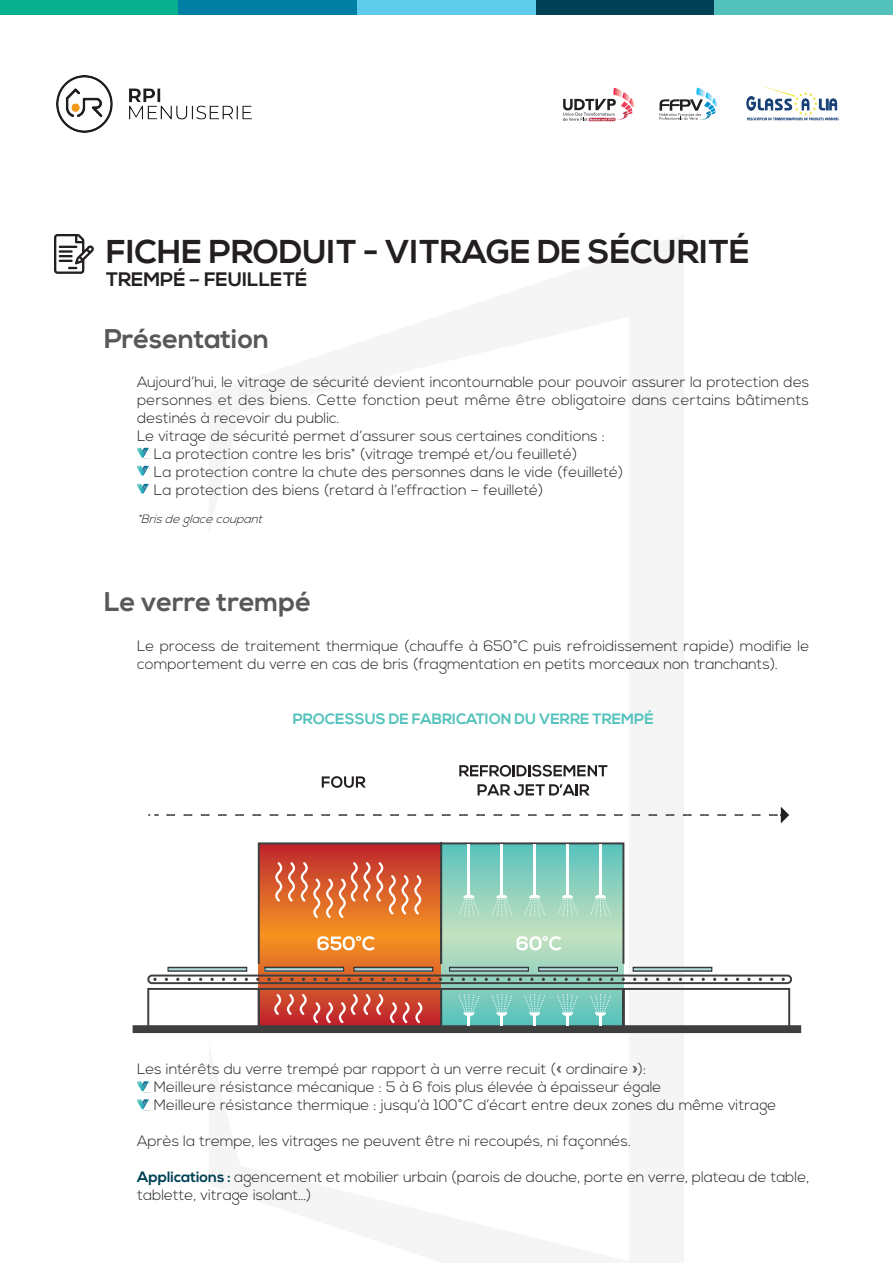
<style>
.page{position:relative;width:893px;height:1263px;background:#fff}
.page>*{position:absolute;margin:0;border:0;box-sizing:border-box;transform-origin:0 0}
.t1{font:700 33px "Nexa";color:#231f20}
.t2{font:700 27px "Nexa";color:#57585a}
.t3{font:700 19.5px "Nexa";color:#231f20}
.t4{font:300 15px/18px "Nexa";color:#231f20}
.t5{font:700 15px "Nexa";color:#54c2bc}
.t6{font:italic 300 12px "Nexa";color:#231f20}
.s1{font-weight:700;color:#014155}
</style>
<div class="page">
<div style="left:0;top:0;width:179px;height:15px;background:#07b18f"></div>
<div style="left:357px;top:0;width:179px;height:15px;background:#5dcbe9"></div>
<div style="left:179px;top:0;width:178px;height:15px;background:#007fa5"></div>
<div style="left:536px;top:0;width:178px;height:15px;background:#014155"></div>
<div style="left:714px;top:0;width:179px;height:15px;background:#54c2bc"></div>
<svg style="left:563px;top:88px;width:72px;height:33px"></svg>
<svg style="left:659px;top:88px;width:59px;height:32px"></svg>
<img style="left:746px;top:85px;width:93px;height:36px">
<svg style="left:137px;top:448px;width:13px;height:10px"></svg>
<svg style="left:137px;top:466px;width:13px;height:10px"></svg>
<svg style="left:137px;top:484px;width:13px;height:10px"></svg>
<svg style="left:137px;top:1081px;width:13px;height:11px"></svg>
<svg style="left:137px;top:1099px;width:13px;height:11px"></svg>
<svg style="left:54px;top:234px;width:40px;height:40px"></svg>
<div style="left:133px;top:1025px;width:668px;height:8px;background:#3e3e3f"></div>
<svg style="left:146px;top:842px;width:647px;height:184px"></svg>
<svg style="left:153px;top:978px;width:4px;height:3px"></svg>
<svg style="left:210px;top:978px;width:4px;height:3px"></svg>
<svg style="left:233px;top:978px;width:4px;height:3px"></svg>
<svg style="left:290px;top:978px;width:4px;height:3px"></svg>
<svg style="left:370px;top:978px;width:4px;height:3px"></svg>
<svg style="left:427px;top:978px;width:4px;height:3px"></svg>
<svg style="left:450px;top:978px;width:4px;height:3px"></svg>
<svg style="left:507px;top:978px;width:4px;height:3px"></svg>
<svg style="left:587px;top:978px;width:4px;height:3px"></svg>
<svg style="left:644px;top:978px;width:4px;height:3px"></svg>
<svg style="left:667px;top:978px;width:4px;height:3px"></svg>
<svg style="left:724px;top:978px;width:4px;height:3px"></svg>
<svg style="left:747px;top:978px;width:4px;height:3px"></svg>
<svg style="left:288px;top:862px;width:7px;height:40px"></svg>
<svg style="left:275px;top:862px;width:7px;height:40px"></svg>
<svg style="left:326px;top:878px;width:7px;height:40px"></svg>
<svg style="left:301px;top:862px;width:19px;height:56px"></svg>
<svg style="left:339px;top:862px;width:44px;height:56px;background:#df7a4c"></svg>
<svg style="left:389px;top:875px;width:32px;height:40px"></svg>
<svg style="left:287px;top:994px;width:7px;height:21px"></svg>
<svg style="left:274px;top:994px;width:7px;height:21px"></svg>
<svg style="left:300px;top:994px;width:7px;height:21px"></svg>
<svg style="left:326px;top:1002px;width:7px;height:21px"></svg>
<svg style="left:313px;top:1002px;width:7px;height:21px"></svg>
<svg style="left:339px;top:994px;width:31px;height:29px"></svg>
<svg style="left:376px;top:994px;width:7px;height:21px"></svg>
<svg style="left:390px;top:1002px;width:7px;height:21px"></svg>
<svg style="left:403px;top:1002px;width:19px;height:21px"></svg>
<div style="left:168px;top:967px;width:79px;height:4px;border:1px solid #231f20"></div>
<div style="left:265px;top:967px;width:79px;height:4px;border:1px solid #231f20"></div>
<div style="left:354px;top:967px;width:79px;height:4px;border:1px solid #231f20"></div>
<div style="left:449px;top:967px;width:80px;height:4px;border:1px solid #231f20"></div>
<div style="left:538px;top:967px;width:80px;height:4px;border:1px solid #231f20"></div>
<div style="left:633px;top:967px;width:79px;height:4px;border:1px solid #231f20"></div>
<svg style="left:459px;top:891px;width:20px;height:25px"></svg>
<hr style="left:468px;top:844px;width:2px;height:51px;background:#fff">
<svg style="left:491px;top:891px;width:21px;height:25px"></svg>
<hr style="left:500px;top:844px;width:3px;height:51px;background:#fff">
<svg style="left:524px;top:891px;width:21px;height:25px"></svg>
<hr style="left:533px;top:844px;width:3px;height:51px;background:#fff">
<svg style="left:557px;top:891px;width:21px;height:25px"></svg>
<hr style="left:566px;top:844px;width:3px;height:51px;background:#fff">
<svg style="left:590px;top:891px;width:21px;height:25px"></svg>
<hr style="left:599px;top:844px;width:3px;height:51px;background:#fff">
<svg style="left:459px;top:994px;width:20px;height:31px"></svg>
<svg style="left:491px;top:994px;width:21px;height:31px"></svg>
<svg style="left:524px;top:994px;width:21px;height:31px"></svg>
<svg style="left:557px;top:994px;width:21px;height:31px"></svg>
<svg style="left:590px;top:994px;width:21px;height:31px"></svg>
<svg style="left:148px;top:814px;width:630px;height:2px"></svg>
<svg style="left:780px;top:807px;width:9px;height:16px"></svg>
<svg style="left:322px;top:776px;width:44px;height:12px"></svg>
<svg style="left:459px;top:765px;width:148px;height:12px"></svg>
<svg style="left:478px;top:784px;width:112px;height:12px"></svg>
<img style="left:56px;top:76px;width:195px;height:56px">
<h1 class="t1" style="left:106px;top:232px;width:645px">FICHE PRODUIT - VITRAGE DE SÉCURITÉ</h1>
<h3 class="t3" style="left:106px;top:268px;width:203px">TREMPÉ – FEUILLETÉ</h3>
<h2 class="t2" style="left:104px;top:324px;width:166px">Présentation</h2>
<p class="t4" style="left:137px;top:373px;width:674px">Aujourd’hui, le vitrage de sécurité devient incontournable pour pouvoir assurer la protection des</p>
<p class="t4" style="left:137px;top:391px;width:673px">personnes et des biens. Cette fonction peut même être obligatoire dans certains bâtiments</p>
<p class="t4" style="left:137px;top:409px;width:204px">destinés à recevoir du public.</p>
<p class="t4" style="left:137px;top:427px;width:469px">Le vitrage de sécurité permet d’assurer sous certaines conditions :</p>
<p class="t4" style="left:154px;top:445px;width:425px">La protection contre les bris* (vitrage trempé et/ou feuilleté)</p>
<p class="t4" style="left:154px;top:463px;width:471px">La protection contre la chute des personnes dans le vide (feuilleté)</p>
<p class="t4" style="left:154px;top:481px;width:391px">La protection des biens (retard à l’effraction – feuilleté)</p>
<p class="t6" style="left:137px;top:512px;width:130px">*Brisdeglacecoupant</p>
<h2 class="t2" style="left:104px;top:586px;width:208px">Le verre trempé</h2>
<p class="t4" style="left:137px;top:637px;width:674px">Le process de traitement thermique (chauffe à 650°C puis refroidissement rapide) modifie le comportement du verre en cas de bris (fragmentation en petits morceaux non tranchants).</p>
<p class="t5" style="left:293px;top:710px;width:362px">PROCESSUS DE FABRICATION DU VERRE TREMPÉ</p>
<p class="t4" style="left:154px;top:1060px;width:624px;text-indent:-17px">Les intérêts du verre trempé par rapport à un verre recuit (« ordinaire »):<br>Meilleure résistance mécanique : 5 à 6 fois plus élevée à épaisseur égale<br>Meilleure résistance thermique : jusqu’à 100°C d’écart entre deux zones du même vitrage</p>
<p class="t4" style="left:137px;top:1132px;width:495px">Après la trempe, les vitrages ne peuvent être ni recoupés, ni façonnés.</p>
<p class="t4" style="left:137px;top:1168px;width:674px"><span class="s1">Applications :</span> agencement et mobilier urbain (parois de douche, porte en verre, plateau de table, tablette, vitrage isolant…)</p>
</div>
